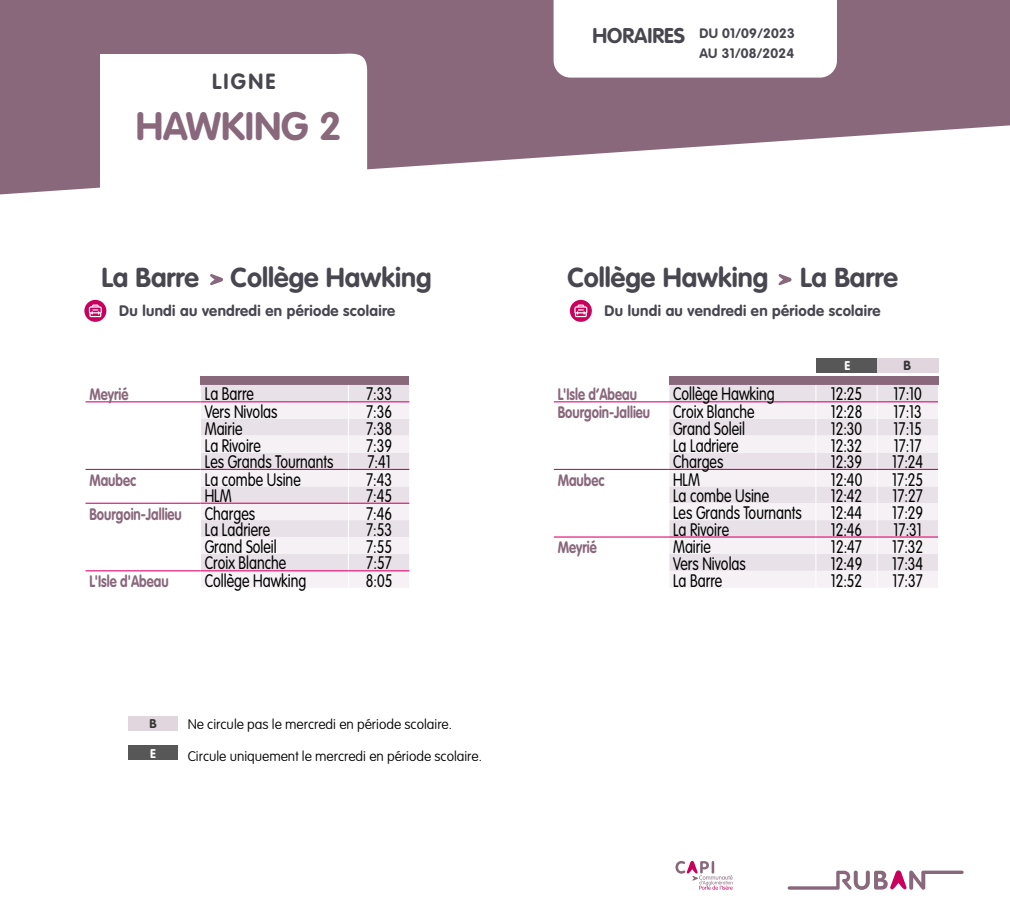
<style>
.page{position:relative;width:1010px;height:915px;background:#fff}
.page>*{position:absolute;margin:0;border:0;box-sizing:border-box;transform-origin:0 0}
.t1{font:700 39px "VAG Rounded Std";color:#89687c}
.t2{font:700 27px "VAG Rounded Std";color:#48464f}
.t3{font:700 21.6px "VAG Rounded Std";letter-spacing:.1em;color:#48464f}
.t4{font:300 17.85px "VAG Rounded Std";color:#000;scale:.8 1}
.t5{font:700 16.35px "VAG Rounded Std";color:#89687c;scale:.8 1}
.t6{font:700 15px "VAG Rounded Std";letter-spacing:.02em;color:#48464f}
.t7{font:100 13.8px "VAG Rounded Std";color:#000}
.t8{font:100 13.8px "VAG Rounded Std";color:#010000}
.t9{font:700 13.5px/20.2px "VAG Rounded Std";letter-spacing:.02em;color:#48464f;text-align:right}
.t10{font:700 13.05px "VAG Rounded Std";color:#353435}
.t11{font:700 12.45px "VAG Rounded Std";color:#fff}
.t12{font:700 12.45px "VAG Rounded Std";color:#353435}
.s1{font-size:21px}
</style>
<div class="page">
<svg style="left:0;top:0;width:1009px;height:194px;fill:#89687c"></svg>
<svg style="left:100px;top:49px;width:267px;height:145px"></svg>
<svg style="left:778px;top:274px;width:13px;height:11px"></svg>
<svg style="left:569px;top:300px;width:22px;height:22px"></svg>
<svg style="left:574px;top:304px;width:13px;height:13px"></svg>
<svg style="left:553px;top:0;width:283px;height:78px"></svg>
<svg style="left:675px;top:861px;width:57px;height:28px"></svg>
<svg style="left:787px;top:870px;width:176px;height:19px"></svg>
<div style="left:128px;top:745px;width:50px;height:14px;background:#575757"></div>
<div style="left:128px;top:716px;width:50px;height:14px;background:#e1d6de"></div>
<svg style="left:210px;top:274px;width:13px;height:11px"></svg>
<svg style="left:84px;top:300px;width:22px;height:22px"></svg>
<svg style="left:89px;top:304px;width:13px;height:13px"></svg>
<div style="left:200px;top:376px;width:209px;height:8px;background:#89687c"></div>
<div style="left:668px;top:376px;width:270px;height:8px;background:#89687c"></div>
<div style="left:876px;top:358px;width:62px;height:14px;background:#e1d6de"></div>
<div style="left:815px;top:358px;width:61px;height:14px;background:#575757"></div>
<div style="left:201px;top:385px;width:208px;height:16px;background:#e8e1e8"></div>
<svg style="left:201px;top:402px;width:208px;height:185px;fill:#f5f1f4"></svg>
<svg style="left:348px;top:385px;width:1px;height:202px"></svg>
<hr style="left:85px;top:401px;width:115px;height:1px;background:#e0006d">
<hr style="left:200px;top:401px;width:148px;height:1px;background:#e0006d">
<hr style="left:348px;top:401px;width:61px;height:1px;background:#e0006d">
<hr style="left:85px;top:468px;width:115px;height:2px;background:#e0006d">
<hr style="left:200px;top:468px;width:148px;height:2px;background:#e0006d">
<hr style="left:348px;top:468px;width:61px;height:2px;background:#e0006d">
<hr style="left:85px;top:502px;width:115px;height:1px;background:#e0006d">
<hr style="left:200px;top:502px;width:148px;height:1px;background:#e0006d">
<hr style="left:348px;top:502px;width:61px;height:1px;background:#e0006d">
<hr style="left:85px;top:570px;width:115px;height:1px;background:#e0006d">
<hr style="left:200px;top:570px;width:148px;height:1px;background:#e0006d">
<hr style="left:348px;top:570px;width:61px;height:1px;background:#e0006d">
<div style="left:669px;top:385px;width:268px;height:16px;background:#e8e1e8"></div>
<svg style="left:669px;top:402px;width:268px;height:185px;fill:#f5f1f4"></svg>
<svg style="left:815px;top:385px;width:1px;height:202px"></svg>
<svg style="left:876px;top:385px;width:1px;height:202px"></svg>
<svg style="left:937px;top:385px;width:1px;height:202px"></svg>
<hr style="left:553px;top:401px;width:115px;height:1px;background:#e0006d">
<hr style="left:668px;top:401px;width:147px;height:1px;background:#e0006d">
<hr style="left:815px;top:401px;width:61px;height:1px;background:#e0006d">
<hr style="left:876px;top:401px;width:61px;height:1px;background:#e0006d">
<hr style="left:553px;top:536px;width:115px;height:1px;background:#e0006d">
<hr style="left:668px;top:536px;width:147px;height:1px;background:#e0006d">
<hr style="left:815px;top:536px;width:61px;height:1px;background:#e0006d">
<hr style="left:876px;top:536px;width:61px;height:1px;background:#e0006d">
<hr style="left:553px;top:468px;width:115px;height:2px;background:#e0006d">
<hr style="left:668px;top:468px;width:147px;height:2px;background:#e0006d">
<hr style="left:815px;top:468px;width:61px;height:2px;background:#e0006d">
<hr style="left:876px;top:468px;width:61px;height:2px;background:#e0006d">
<p class="t3" style="left:212px;top:69px;width:65px">LIGNE</p>
<h1 class="t1" style="left:136px;top:103px;width:207px">HAWKING 2</h1>
<h2 class="t2" style="left:101px;top:262px;width:331px">La Barre Collège Hawking</h2>
<p class="t6" style="left:119px;top:302px;width:277px">Du lundi au vendredi en période scolaire</p>
<p class="t5" style="left:89px;top:385px;width:50px">Meyrié</p>
<p class="t4" style="left:205px;top:384px;width:63px">La Barre</p>
<p class="t4" style="left:366px;top:384px;width:34px">7:33</p>
<p class="t4" style="left:205px;top:401px;width:92px">Vers Nivolas</p>
<p class="t4" style="left:366px;top:401px;width:34px">7:36</p>
<p class="t4" style="left:205px;top:418px;width:49px">Mairie</p>
<p class="t4" style="left:366px;top:418px;width:34px">7:38</p>
<p class="t4" style="left:205px;top:435px;width:72px">La Rivoire</p>
<p class="t4" style="left:366px;top:435px;width:34px">7:39</p>
<p class="t4" style="left:205px;top:451px;width:162px">Les Grands Tournants</p>
<p class="t4" style="left:367px;top:451px;width:31px">7:41</p>
<p class="t5" style="left:89px;top:470px;width:60px">Maubec</p>
<p class="t4" style="left:205px;top:469px;width:121px">La combe Usine</p>
<p class="t4" style="left:366px;top:469px;width:34px">7:43</p>
<p class="t4" style="left:205px;top:485px;width:35px">HLM</p>
<p class="t4" style="left:366px;top:485px;width:34px">7:45</p>
<p class="t5" style="left:89px;top:504px;width:117px">Bourgoin-Jallieu</p>
<p class="t4" style="left:205px;top:503px;width:64px">Charges</p>
<p class="t4" style="left:366px;top:503px;width:34px">7:46</p>
<p class="t4" style="left:205px;top:519px;width:83px">La Ladriere</p>
<p class="t4" style="left:366px;top:519px;width:34px">7:53</p>
<p class="t4" style="left:205px;top:536px;width:91px">Grand Soleil</p>
<p class="t4" style="left:366px;top:536px;width:34px">7:55</p>
<p class="t4" style="left:205px;top:552px;width:103px">Croix Blanche</p>
<p class="t4" style="left:366px;top:552px;width:33px">7:57</p>
<p class="t5" style="left:89px;top:571px;width:100px">L'Isle d'Abeau</p>
<p class="t4" style="left:205px;top:570px;width:129px">Collège Hawking</p>
<p class="t4" style="left:365px;top:570px;width:35px">8:05</p>
<p class="t12" style="left:149px;top:716px;width:9px">B</p>
<p class="t8" style="left:188px;top:716px;width:266px">Ne circule pas le mercredi en période scolaire.</p>
<p class="t11" style="left:150px;top:745px;width:7px">E</p>
<p class="t7" style="left:188px;top:748px;width:296px">Circule uniquement le mercredi en période scolaire.</p>
<p class="t9" style="left:592px;top:23px;width:204px"><span class="s1">HORAIRES</span> DU 01/09/2023<br>AU 31/08/2024</p>
<h2 class="t2" style="left:567px;top:262px;width:332px">Collège Hawking La Barre</h2>
<p class="t6" style="left:604px;top:302px;width:277px">Du lundi au vendredi en période scolaire</p>
<p class="t11" style="left:844px;top:358px;width:7px">E</p>
<p class="t10" style="left:903px;top:358px;width:9px">B</p>
<p class="t5" style="left:557px;top:385px;width:100px">L'Isle d’Abeau</p>
<p class="t4" style="left:672px;top:384px;width:129px">Collège Hawking</p>
<p class="t4" style="left:830px;top:384px;width:41px">12:25</p>
<p class="t4" style="left:893px;top:384px;width:37px">17:10</p>
<p class="t5" style="left:557px;top:402px;width:117px">Bourgoin-Jallieu</p>
<p class="t4" style="left:672px;top:401px;width:103px">Croix Blanche</p>
<p class="t4" style="left:830px;top:401px;width:41px">12:28</p>
<p class="t4" style="left:893px;top:401px;width:37px">17:13</p>
<p class="t4" style="left:672px;top:418px;width:91px">Grand Soleil</p>
<p class="t4" style="left:830px;top:418px;width:41px">12:30</p>
<p class="t4" style="left:893px;top:418px;width:37px">17:15</p>
<p class="t4" style="left:672px;top:435px;width:83px">La Ladriere</p>
<p class="t4" style="left:830px;top:435px;width:41px">12:32</p>
<p class="t4" style="left:893px;top:435px;width:36px">17:17</p>
<p class="t4" style="left:672px;top:451px;width:64px">Charges</p>
<p class="t4" style="left:830px;top:451px;width:41px">12:39</p>
<p class="t4" style="left:891px;top:451px;width:40px">17:24</p>
<p class="t5" style="left:557px;top:470px;width:60px">Maubec</p>
<p class="t4" style="left:672px;top:469px;width:35px">HLM</p>
<p class="t4" style="left:830px;top:469px;width:41px">12:40</p>
<p class="t4" style="left:891px;top:469px;width:40px">17:25</p>
<p class="t4" style="left:672px;top:485px;width:121px">La combe Usine</p>
<p class="t4" style="left:830px;top:485px;width:41px">12:42</p>
<p class="t4" style="left:892px;top:485px;width:40px">17:27</p>
<p class="t4" style="left:672px;top:502px;width:162px">Les Grands Tournants</p>
<p class="t4" style="left:830px;top:502px;width:41px">12:44</p>
<p class="t4" style="left:891px;top:502px;width:40px">17:29</p>
<p class="t4" style="left:672px;top:519px;width:72px">La Rivoire</p>
<p class="t4" style="left:830px;top:519px;width:41px">12:46</p>
<p class="t4" style="left:893px;top:519px;width:37px">17:31</p>
<p class="t5" style="left:557px;top:537px;width:50px">Meyrié</p>
<p class="t4" style="left:672px;top:536px;width:49px">Mairie</p>
<p class="t4" style="left:830px;top:536px;width:40px">12:47</p>
<p class="t4" style="left:891px;top:536px;width:40px">17:32</p>
<p class="t4" style="left:672px;top:553px;width:92px">Vers Nivolas</p>
<p class="t4" style="left:830px;top:553px;width:41px">12:49</p>
<p class="t4" style="left:891px;top:553px;width:40px">17:34</p>
<p class="t4" style="left:672px;top:570px;width:63px">La Barre</p>
<p class="t4" style="left:830px;top:570px;width:41px">12:52</p>
<p class="t4" style="left:892px;top:570px;width:40px">17:37</p>
</div>
